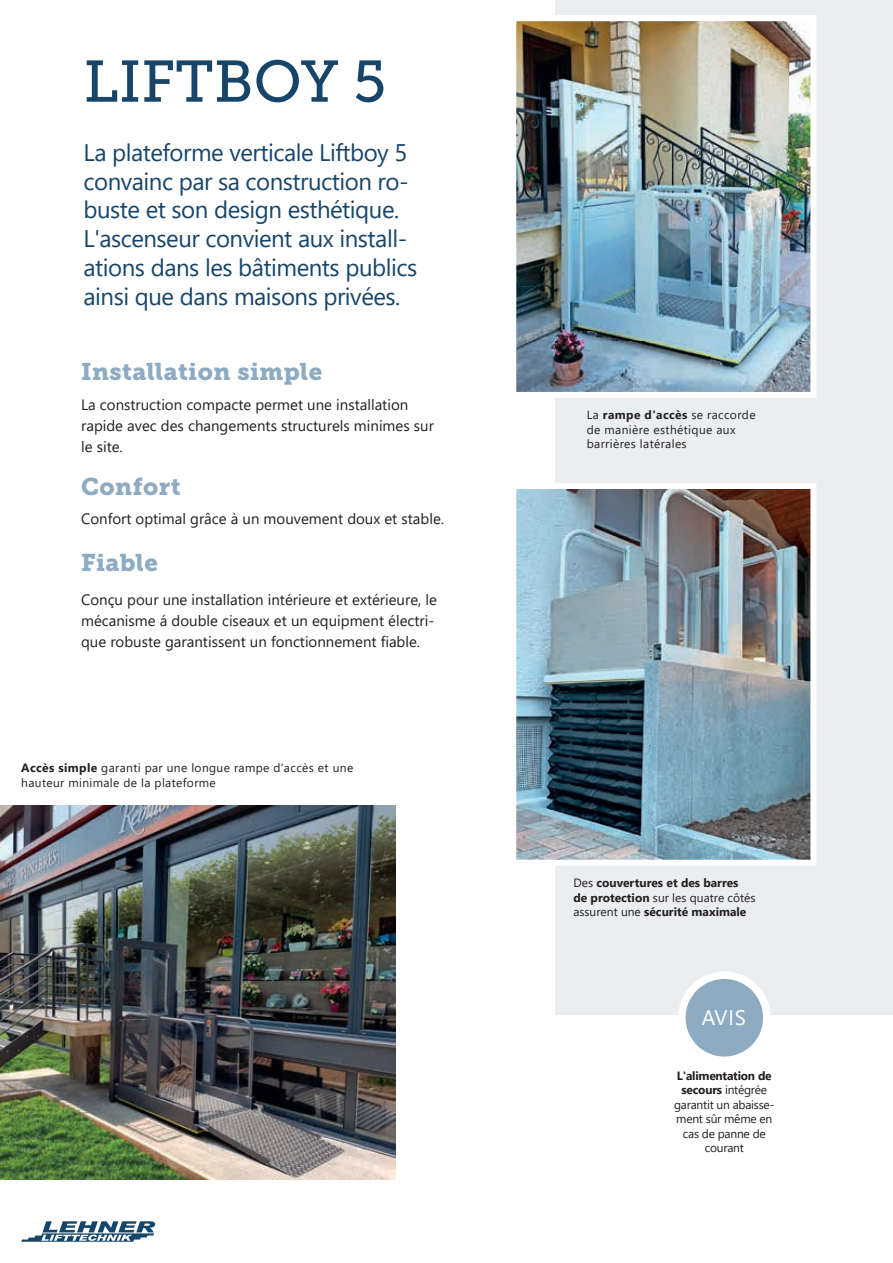
<style>
.page{position:relative;width:893px;height:1263px;background:#fff}
.page>*{position:absolute;margin:0;border:0;box-sizing:border-box;transform-origin:0 0}
.t1{font:58.5px "Museo Slab 500";color:#17456a}
.t2{font:24px/28.8px "Segoe UI";letter-spacing:-.02em;color:#17456a}
.t3{font:24px "Museo Slab 900";letter-spacing:.02em;color:#8fabc1}
.t4{font:21px "Segoe UI";color:#fff}
.t5{font:15px/21px "Segoe UI";color:#231f20}
.t6{font:12px/14.4px "Segoe UI";letter-spacing:.03em;color:#231f20}
.t7{font:700 12px/14.4px "Segoe UI";color:#231f20}
.t8{font:12px/14.4px "Segoe UI";letter-spacing:-.02em;color:#231f20;text-align:center}
.s1{font-weight:700}
.s2{font-weight:400}
</style>
<div class="page">
<svg style="left:21px;top:1221px;width:134px;height:21px"></svg>
<div style="left:556px;top:0;width:337px;height:1014px;background:#ebeef0"></div>
<img style="left:516px;top:483px;width:300px;height:383px">
<img style="left:0;top:805px;width:395px;height:374px">
<svg style="left:678px;top:972px;width:93px;height:85px"></svg>
<img style="left:516px;top:15px;width:300px;height:383px">
<h1 class="t1" style="left:84px;top:49px;width:304px">LIFTBOY 5</h1>
<h2 class="t2" style="left:84px;top:136px;width:335px">La plateforme verticale Liftboy 5 convainc par sa construction ro&shy;buste et son design esthétique.<br>L'ascenseur convient aux install&shy;ations dans les bâtiments publics ainsi que dans maisons privées.</h2>
<h2 class="t3" style="left:81px;top:358px;width:243px">Installation simple</h2>
<p class="t5" style="left:81px;top:393px;width:354px">La construction compacte permet une installation rapide avec des changements structurels minimes sur le site.</p>
<h2 class="t3" style="left:81px;top:472px;width:101px">Confort</h2>
<p class="t5" style="left:81px;top:507px;width:364px">Confort optimal grâce à un mouvement doux et stable.</p>
<h2 class="t3" style="left:81px;top:549px;width:78px">Fiable</h2>
<p class="t5" style="left:81px;top:588px;width:357px">Conçu pour une installation intérieure et extérieure, le mécanisme á double ciseaux et un equipment électri&shy;que robuste garantissent un fonctionnement fiable.</p>
<p class="t6" style="left:21px;top:760px;width:333px"><span class="s1">Accès simple</span> garanti par une longue rampe d'accès et une hauteur minimale de la plateforme</p>
<p class="t6" style="left:587px;top:407px;width:170px">La <span class="s1">rampe d'accès</span> se raccorde de manière esthétique aux barrières latérales</p>
<p class="t7" style="left:573px;top:875px;width:184px"><span class="s2">Des</span> couvertures et des barres<br>de protection <span class="s2">sur les quatre côtés assurent une</span> sécurité maximale</p>
<h3 class="t4" style="left:702px;top:998px;width:46px">AVIS</h3>
<p class="t8" style="left:674px;top:1067px;width:102px"><span class="s1">L'alimentation de secours</span> intégrée garantit un abaisse&shy;ment sûr même en cas de panne de courant</p>
</div>
